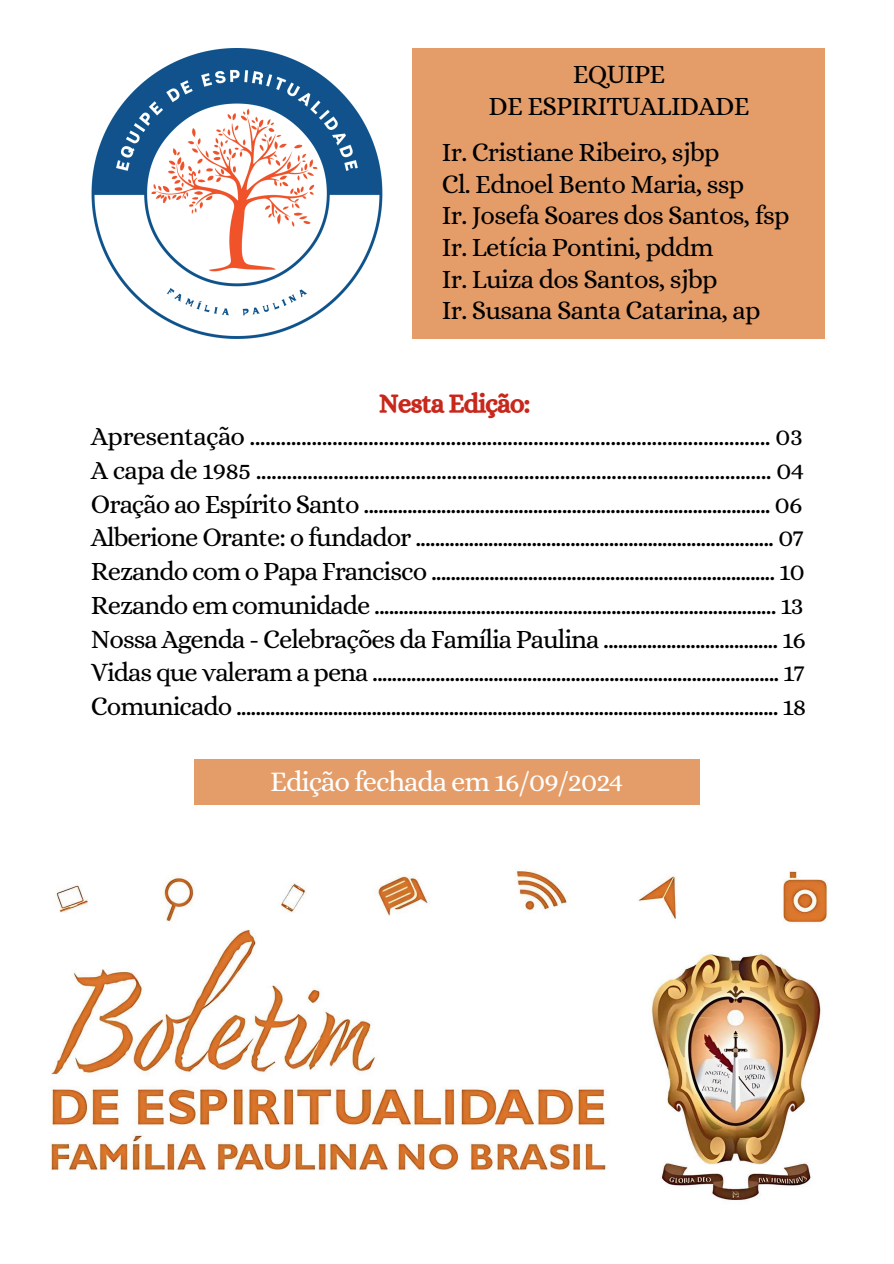
<style>
.page{position:relative;width:894px;height:1264px;background:#fff}
.page>*{position:absolute;margin:0;border:0;box-sizing:border-box;transform-origin:0 0}
.t1{font:28.65px "Alice";letter-spacing:-.04em;color:#fff}
.t2{font:26.55px/33.8px "Alice";letter-spacing:-.03em;color:#000}
.t3{font:26.55px "CA Generated";letter-spacing:-.03em;color:#c8281c}
</style>
<div class="page">
<img style="left:51px;top:871px;width:777px;height:329px">
<img style="left:91px;top:48px;width:292px;height:290px">
<div style="left:194px;top:759px;width:505px;height:46px;background:#e49d69"></div>
<div style="left:411px;top:48px;width:412px;height:291px;background:#e49d69"></div>
<p class="t2" style="left:488px;top:60px;width:262px;line-height:31.7px;text-align:center">EQUIPE<br>DE ESPIRITUALIDADE</p>
<p class="t2" style="left:442px;top:138px;width:349px;line-height:31.7px">Ir. Cristiane Ribeiro, sjbp<br>Cl. Ednoel Bento Maria, ssp<br>Ir. Josefa Soares dos Santos, fsp<br>Ir. Letícia Pontini, pddm<br>Ir. Luiza dos Santos, sjbp<br>Ir. Susana Santa Catarina, ap</p>
<p class="t3" style="left:379px;top:388px;width:153px">Nesta Edição:</p>
<p class="t2" style="left:91px;top:421px;width:716px">Apresentação ..................................................................................................... 03<br>A capa de 1985 .................................................................................................... 04<br>Oração ao Espírito Santo .................................................................................... 06<br>Alberione Orante: o fundador .......................................................................... 07<br>Rezando com o Papa Francisco ....................................................................... 10<br>Rezando em comunidade ................................................................................... 13<br>Nossa Agenda - Celebrações da Família Paulina .................................... 16<br>Vidas que valeram a pena .................................................................................... 17<br>Comunicado ................................................................................................................ 18</p>
<p class="t1" style="left:270px;top:765px;width:354px">Edição fechada em 16/09/2024</p>
</div>
